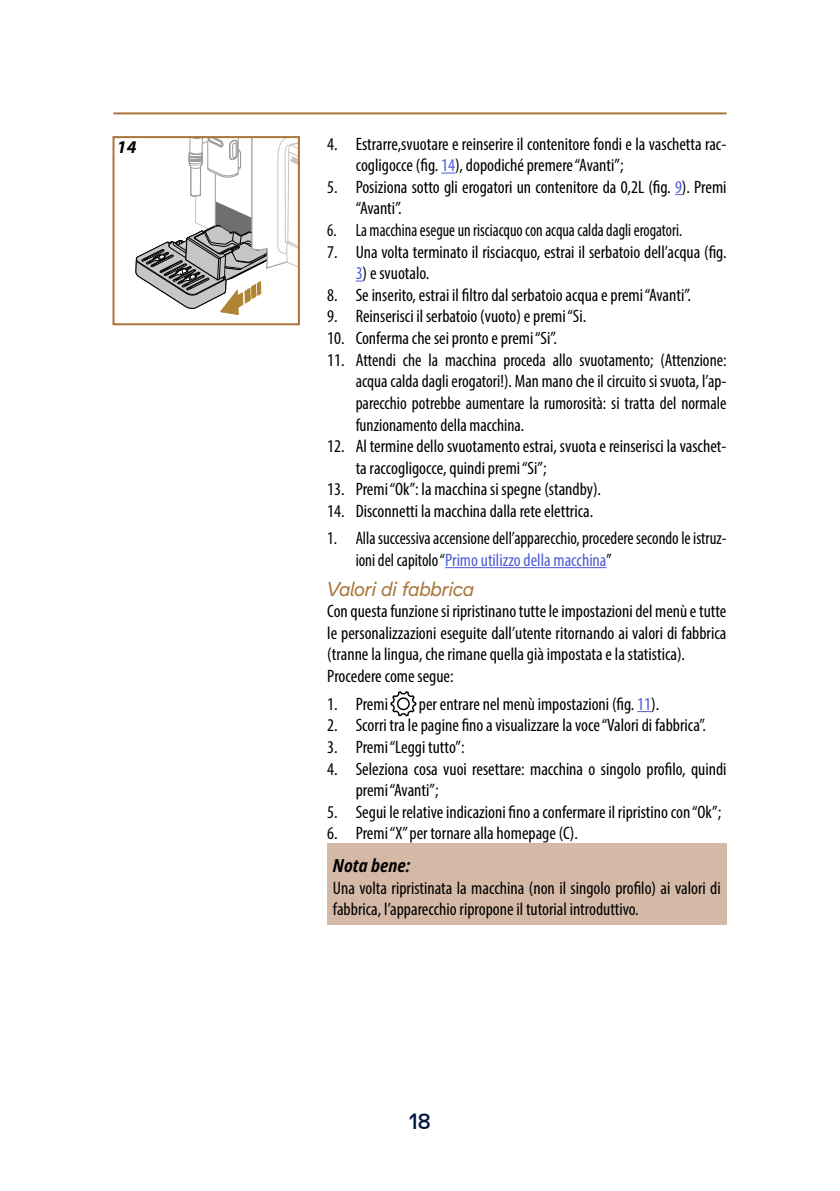
<style>
.page{position:relative;width:840px;height:1191px;background:#fff}
.page>*{position:absolute;margin:0;border:0;box-sizing:border-box;transform-origin:0 0}
.t1{font:500 22px "De Longhi Sans";color:#02183e}
.t2{font:italic 20px "De Longhi Sans";color:#aa743a}
.t3{font:condensed 18px/21.6px "Myriad Pro";color:#000}
.t4{font:condensed 18px/21.6px "Myriad Pro";color:#000;scale:.94 1}
.t5{font:condensed 18px "Myriad Pro";color:#000;scale:.9 1}
.t6{font:italic 700 condensed 18px "Noto Sans";color:#000}
.t7{font:italic 700 18px "Myriad Pro";color:#000}
.s1{color:#4f5cd6}
</style>
<div class="page">
<hr style="left:113px;top:112px;width:613px;height:2px;background:#aa743a">
<svg style="left:441px;top:173px;width:14px;height:1px"></svg>
<hr style="left:445px;top:567px;width:161px;height:1px;background:#4f5cd6">
<svg style="left:637px;top:711px;width:13px;height:1px"></svg>
<svg style="left:390px;top:691px;width:26px;height:25px"></svg>
<div style="left:327px;top:843px;width:399px;height:82px;background:#d4b9a6"></div>
<svg style="left:135px;top:139px;width:162px;height:176px"></svg>
<div style="left:112px;top:136px;width:188px;height:189px;border:2px solid #aa743a"></div>
<div style="left:117px;top:140px;width:25px;height:24px;background:#fff"></div>
<p class="t7" style="left:117px;top:135px;width:21px">14</p>
<p class="t3" style="left:355px;top:133px;width:372px;text-indent:-28px">4. Estrarre,svuotare e reinserire il contenitore fondi e la vaschetta rac&shy;cogligocce (fig. <span class="s1">14</span>), dopodiché premere “Avanti”;</p>
<p class="t3" style="left:355px;top:176px;width:372px;text-indent:-28px">5. Posiziona sotto gli erogatori un contenitore da 0,2L (fig. <span class="s1">9</span>). Premi “Avanti”.</p>
<p class="t5" style="left:327px;top:219px;width:395px">6. La macchina esegue un risciacquo con acqua calda dagli erogatori.</p>
<p class="t3" style="left:327px;top:241px;width:400px">7. Una volta terminato il risciacquo, estrai il serbatoio dell’acqua (fig.</p>
<p class="t3" style="left:355px;top:262px;width:75px"><span class="s1">3</span>) e svuotalo.</p>
<p class="t3" style="left:327px;top:284px;width:365px">8. Se inserito, estrai il filtro dal serbatoio acqua e premi “Avanti”.</p>
<p class="t3" style="left:327px;top:305px;width:260px">9. Reinserisci il serbatoio (vuoto) e premi “Si.</p>
<p class="t3" style="left:327px;top:327px;width:231px">10. Conferma che sei pronto e premi “Si”.</p>
<p class="t3" style="left:355px;top:349px;width:372px;text-align:justify;text-indent:-28px">11. Attendi che la macchina proceda allo svuotamento; (Attenzione: acqua calda dagli erogatori!). Man mano che il circuito si svuota, l’ap&shy;parecchio potrebbe aumentare la rumorosità: si tratta del normale funzionamento della macchina.</p>
<p class="t3" style="left:355px;top:435px;width:372px;text-indent:-28px">12. Al termine dello svuotamento estrai, svuota e reinserisci la vaschet&shy;ta raccogligocce, quindi premi “Si”;</p>
<p class="t3" style="left:327px;top:478px;width:275px">13. Premi “Ok”: la macchina si spegne (standby).</p>
<p class="t3" style="left:327px;top:500px;width:267px">14. Disconnetti la macchina dalla rete elettrica.</p>
<p class="t4" style="left:355px;top:527px;width:396px;text-indent:-28px">1. Alla successiva accensione dell’apparecchio, procedere secondo le istruz&shy;ioni del capitolo “<span class="s1">Primo utilizzo della macchina</span>”</p>
<p class="t2" style="left:327px;top:576px;width:149px">Valori di fabbrica</p>
<p class="t3" style="left:327px;top:600px;width:400px">Con questa funzione si ripristinano tutte le impostazioni del menù e tutte le personalizzazioni eseguite dall’utente ritornando ai valori di fabbrica (tranne la lingua, che rimane quella già impostata e la statistica).<br>Procedere come segue:</p>
<p class="t3" style="left:327px;top:693px;width:62px">1. Premi</p>
<p class="t3" style="left:418px;top:693px;width:242px">per entrare nel menù impostazioni (fig. <span class="s1">11</span>).</p>
<p class="t3" style="left:327px;top:714px;width:380px">2. Scorri tra le pagine fino a visualizzare la voce “Valori di fabbrica”.</p>
<p class="t3" style="left:327px;top:736px;width:139px">3. Premi “Leggi tutto”:</p>
<p class="t3" style="left:355px;top:757px;width:372px;text-indent:-28px">4. Seleziona cosa vuoi resettare: macchina o singolo profilo, quindi premi “Avanti”;</p>
<p class="t3" style="left:327px;top:801px;width:395px">5. Segui le relative indicazioni fino a confermare il ripristino con “Ok”;</p>
<p class="t3" style="left:327px;top:822px;width:252px">6. Premi “X” per tornare alla homepage (C).</p>
<p class="t6" style="left:333px;top:852px;width:79px">Nota bene:</p>
<p class="t3" style="left:333px;top:876px;width:389px">Una volta ripristinata la macchina (non il singolo profilo) ai valori di fabbrica, l’apparecchio ripropone il tutorial introduttivo.</p>
<p class="t1" style="left:409px;top:1108px;width:23px">18</p>
</div>
